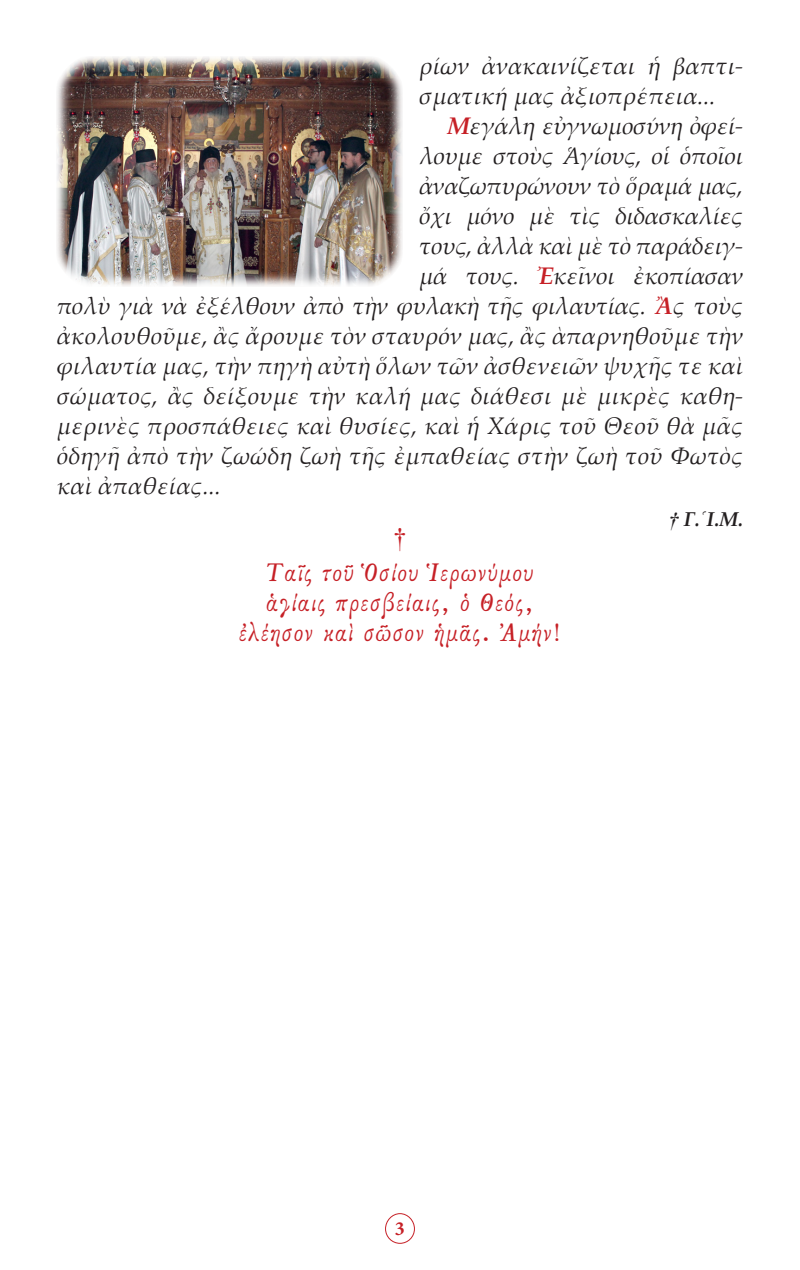
<style>
.page{position:relative;width:800px;height:1270px;background:#fff}
.page>*{position:absolute;margin:0;border:0;box-sizing:border-box;transform-origin:0 0}
.t1{font:26px "GFS Baskerville";letter-spacing:.05em;color:#c62026}
.t2{font:26px "CTOS New Times Roman Test 1";color:#c62026}
.t3{font:italic 24px/30px "Palatino Linotype";color:#231f20}
.t4{font:italic 24px "Palatino Linotype";letter-spacing:-.02em;color:#231f20}
.t5{font:italic 700 20px "Palatino Linotype";color:#231f20}
.t6{font:700 20px "Minion Pro";color:#c62026}
.s1{font-weight:700;color:#c62026}
.s2{font-family:"CTOS New Times Bold Italic Test 1";font-weight:400;font-style:normal}
</style>
<div class="page">
<div style="left:385px;top:1213px;width:30px;height:31px;border:1px solid #c62026;border-radius:50%"></div>
<img style="left:57px;top:57px;width:345px;height:229px">
<p class="t3" style="left:419px;top:50px;width:326px">ρίων ἀνακαινίζεται ἡ βαπτι&shy;σματική μας ἀξιοπρέπεια...</p>
<p class="t4" style="left:447px;top:109px;width:297px"><span class="s1">Μ</span>εγάλη εὐγνωμοσύνη ὀφεί-</p>
<p class="t4" style="left:419px;top:139px;width:326px">λουμε στοὺς Ἁγίους, οἱ ὁποῖοι</p>
<p class="t4" style="left:419px;top:169px;width:326px">ἀναζωπυρώνουν τὸ ὅραμά μας,</p>
<p class="t4" style="left:419px;top:199px;width:326px">ὄχι μόνο μὲ τὶς διδασκαλίες</p>
<p class="t4" style="left:419px;top:229px;width:326px">τους, ἀλλὰ καὶ μὲ τὸ παράδειγ-</p>
<p class="t4" style="left:419px;top:259px;width:326px">μά τους. <span class="s1">Ἐ</span>κεῖνοι ἐκοπίασαν</p>
<p class="t4" style="left:57px;top:289px;width:688px">πολὺ γιὰ νὰ ἐξέλθουν ἀπὸ τὴν φυλακὴ τῆς φιλαυτίας. <span class="s1">Ἂ</span>ς τοὺς</p>
<p class="t3" style="left:57px;top:320px;width:688px">ἀκολουθοῦμε, ἂς ἄρουμε τὸν σταυρόν μας, ἂς ὰπαρνηθοῦμε τὴν</p>
<p class="t3" style="left:57px;top:350px;width:688px">φιλαυτία μας, τὴν πηγὴ αὐτὴ ὅλων τῶν ἀσθενειῶν ψυχῆς τε καὶ</p>
<p class="t3" style="left:57px;top:380px;width:688px">σώματος, ἂς δείξουμε τὴν καλή μας διάθεσι μὲ μικρὲς καθη-</p>
<p class="t3" style="left:57px;top:410px;width:688px">μερινὲς προσπάθειες καὶ θυσίες, καὶ ἡ Χάρις τοῦ Θεοῦ θὰ μᾶς</p>
<p class="t3" style="left:57px;top:440px;width:688px">ὁδηγῆ ἀπὸ τὴν ζωώδη ζωὴ τῆς ἐμπαθείας στὴν ζωὴ τοῦ Φωτὸς</p>
<p class="t3" style="left:57px;top:470px;width:165px">καὶ ἀπαθείας...</p>
<p class="t5" style="left:669px;top:505px;width:76px"><span class="s2">†</span> Γ.῾Ι.Μ.</p>
<p class="t2" style="left:393px;top:523px;width:14px">†</p>
<p class="t1" style="left:266px;top:559px;width:269px">Ταῖς τοῦ Ὁσίου Ἱερωνύμου</p>
<p class="t1" style="left:266px;top:589px;width:269px">ἁγίαις πρεσβείαις, ὁ Θεός,</p>
<p class="t1" style="left:239px;top:619px;width:324px">ἐλέησον καὶ σῶσον ἡμᾶς. Ἀμήν!</p>
<p class="t6" style="left:395px;top:1215px;width:11px">3</p>
</div>
